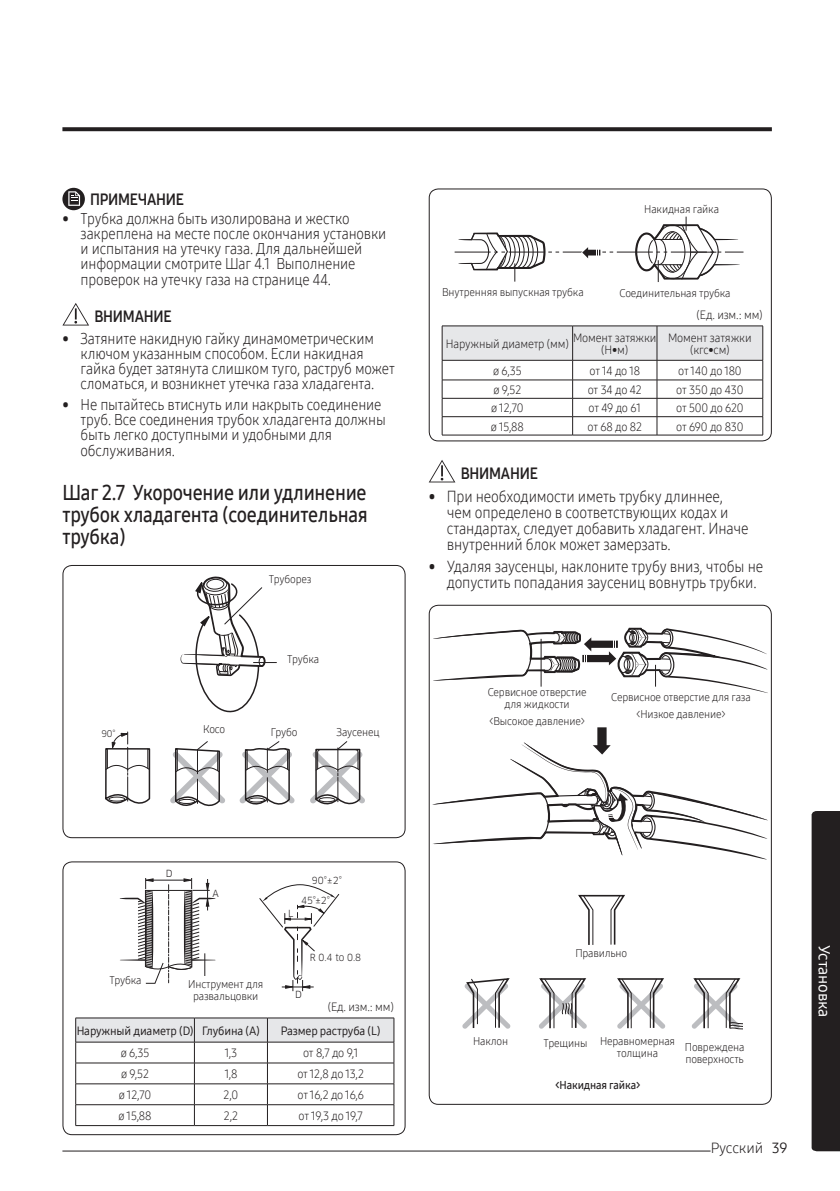
<style>
.page{position:relative;width:840px;height:1191px;background:#fff}
.page>*{position:absolute;margin:0;border:0;box-sizing:border-box;transform-origin:0 0}
.t1{font:21px/22px "Samsung One 600";letter-spacing:-.015em;color:#231f20;text-align:justify;scale:.9 1}
.t2{font:16px/16px "Samsung One 300";letter-spacing:-.01em;color:#231f20;scale:.9 1}
.t3{font:16px "Samsung One 700";letter-spacing:-.015em;color:#231f20;scale:.9 1}
.t4{font:16px "Samsung One 500";letter-spacing:-.015em;color:#fff}
.t5{font:15.6px/15.2px "Samsung One 300";letter-spacing:-.01em;color:#231f20;scale:.9 1}
.t6{font:14.8px "Samsung One 300";letter-spacing:-.015em;color:#231f20}
.t7{font:12px/12px "Samsung One 300";letter-spacing:-.015em;color:#231f20;text-align:center;scale:.95 1}
.t8{font:12px "Samsung One 500";letter-spacing:-.015em;color:#231f20;scale:.95 1}
.t9{font:11.2px/12px "Samsung One 300";letter-spacing:-.015em;color:#231f20;text-align:center;scale:.95 1}
.t10{font:11.2px "Samsung One 600";letter-spacing:-.015em;color:#231f20;scale:.95 1}
.t11{font:9.6px/19.8px "Samsung Clan Pro";color:#231f20;scale:.95 1}
.t12{font:9px "Samsung Clan Pro";color:#231f20;scale:.95 1}
.s1{font-family:"Samsung One 400"}
</style>
<div class="page">
<svg style="left:62px;top:127px;width:709px;height:4px;background:#2f2b2c"></svg>
<hr style="left:62px;top:1150px;width:675px;height:1px;background:#231f20">
<div style="left:710px;top:1146px;width:61px;height:6px;background:#fff"></div>
<svg style="left:811px;top:811px;width:28px;height:340px;background:#2c2829"></svg>
<div style="left:62px;top:188px;width:23px;height:22px;background:#231f20;border-radius:50%"></div>
<svg style="left:68px;top:191px;width:12px;height:15px"></svg>
<svg style="left:62px;top:303px;width:27px;height:22px"></svg>
<svg style="left:180px;top:576px;width:96px;height:137px"></svg>
<svg style="left:105px;top:732px;width:46px;height:72px"></svg>
<svg style="left:170px;top:741px;width:55px;height:66px"></svg>
<svg style="left:239px;top:741px;width:56px;height:64px"></svg>
<svg style="left:310px;top:741px;width:55px;height:64px"></svg>
<div style="left:62px;top:565px;width:343px;height:273px;border:1px solid #231f20;border-radius:9px"></div>
<svg style="left:259px;top:884px;width:80px;height:107px"></svg>
<svg style="left:120px;top:878px;width:95px;height:105px"></svg>
<div style="left:62px;top:861px;width:343px;height:274px;border:1px solid #231f20;border-radius:9px"></div>
<svg style="left:454px;top:217px;width:289px;height:65px"></svg>
<div style="left:428px;top:189px;width:343px;height:252px;border:1px solid #231f20;border-radius:9px"></div>
<svg style="left:429px;top:460px;width:26px;height:22px"></svg>
<svg style="left:691px;top:978px;width:50px;height:51px"></svg>
<svg style="left:462px;top:978px;width:49px;height:51px"></svg>
<svg style="left:578px;top:894px;width:47px;height:51px"></svg>
<svg style="left:617px;top:978px;width:48px;height:51px"></svg>
<svg style="left:539px;top:978px;width:48px;height:51px"></svg>
<svg style="left:433px;top:628px;width:334px;height:65px"></svg>
<svg style="left:432px;top:727px;width:335px;height:132px"></svg>
<hr style="left:75px;top:1017px;width:119px;height:1px;background:#231f20">
<hr style="left:194px;top:1017px;width:73px;height:1px;background:#231f20">
<hr style="left:267px;top:1017px;width:127px;height:1px;background:#231f20">
<svg style="left:75px;top:1018px;width:319px;height:107px"></svg>
<hr style="left:75px;top:1125px;width:119px;height:1px;background:#231f20">
<hr style="left:194px;top:1125px;width:73px;height:1px;background:#231f20">
<hr style="left:267px;top:1125px;width:127px;height:1px;background:#231f20">
<hr style="left:441px;top:325px;width:131px;height:1px;background:#231f20">
<hr style="left:572px;top:325px;width:84px;height:1px;background:#231f20">
<hr style="left:656px;top:325px;width:106px;height:1px;background:#231f20">
<svg style="left:441px;top:326px;width:322px;height:109px"></svg>
<hr style="left:442px;top:435px;width:130px;height:1px;background:#231f20">
<hr style="left:572px;top:435px;width:84px;height:1px;background:#231f20">
<hr style="left:656px;top:435px;width:106px;height:1px;background:#231f20">
<p class="t3" style="left:90px;top:188px;width:105px">ПРИМЕЧАНИЕ</p>
<p class="t5" style="left:81px;top:210px;width:341px;text-indent:-18px">• Трубка должна быть изолирована и жестко закреплена на месте после окончания установки и испытания на утечку газа. Для дальнейшей информации смотрите Шаг 4.1 Выполнение проверок на утечку газа на странице 44.</p>
<p class="t3" style="left:94px;top:306px;width:87px">ВНИМАНИЕ</p>
<p class="t5" style="left:81px;top:331px;width:350px;text-indent:-18px">• Затяните накидную гайку динамометрическим ключом указанным способом. Если накидная гайка будет затянута слишком туго, раструб может сломаться, и возникнет утечка газа хладагента.</p>
<p class="t5" style="left:81px;top:397px;width:340px;text-indent:-18px">• Не пытайтесь втиснуть или накрыть соединение труб. Все соединения трубок хладагента должны быть легко доступными и удобными для обслуживания.</p>
<h1 class="t1" style="left:62px;top:481px;width:341px">Шаг 2.7 Укорочение или удлинение трубок хладагента (соединительная трубка)</h1>
<p class="t9" style="left:269px;top:573px;width:46px">Труборез</p>
<p class="t12" style="left:101px;top:728px;width:16px">90°</p>
<p class="t9" style="left:287px;top:653px;width:35px">Трубка</p>
<p class="t9" style="left:203px;top:723px;width:25px">Косо</p>
<p class="t9" style="left:270px;top:726px;width:30px">Грубо</p>
<p class="t9" style="left:336px;top:726px;width:47px">Заусенец</p>
<p class="t9" style="left:644px;top:202px;width:80px">Накидная гайка</p>
<p class="t9" style="left:442px;top:286px;width:150px">Внутренняя выпускная трубка</p>
<p class="t9" style="left:619px;top:287px;width:118px">Соединительная трубка</p>
<p class="t7" style="left:696px;top:309px;width:71px">(Ед. изм.: мм)</p>
<p class="t7" style="left:445px;top:337px;width:131px">Наружный диаметр (мм)</p>
<p class="t7" style="left:572px;top:331px;width:89px">Момент затяжки (Н•м)</p>
<p class="t7" style="left:667px;top:331px;width:89px">Момент затяжки (кгс•см)</p>
<p class="t7" style="left:493px;top:364px;width:32px">ø 6,35</p>
<p class="t7" style="left:589px;top:364px;width:55px">от 14 до 18</p>
<p class="t7" style="left:677px;top:364px;width:68px">от 140 до 180</p>
<p class="t7" style="left:493px;top:383px;width:31px">ø 9,52</p>
<p class="t7" style="left:587px;top:383px;width:59px">от 34 до 42</p>
<p class="t7" style="left:676px;top:383px;width:72px">от 350 до 430</p>
<p class="t7" style="left:491px;top:402px;width:35px">ø 12,70</p>
<p class="t7" style="left:588px;top:402px;width:57px">от 49 до 61</p>
<p class="t7" style="left:675px;top:402px;width:73px">от 500 до 620</p>
<p class="t7" style="left:490px;top:420px;width:36px">ø 15,88</p>
<p class="t7" style="left:587px;top:420px;width:59px">от 68 до 82</p>
<p class="t7" style="left:675px;top:420px;width:72px">от 690 до 830</p>
<p class="t3" style="left:460px;top:463px;width:87px">ВНИМАНИЕ</p>
<p class="t2" style="left:446px;top:488px;width:337px;text-indent:-18px">• При необходимости иметь трубку длиннее, чем определено в соответствующих кодах и стандартах, следует добавить хладагент. Иначе внутренний блок может замерзать.</p>
<p class="t2" style="left:446px;top:558px;width:353px;text-indent:-18px">• Удаляя заусенцы, наклоните трубу вниз, чтобы не допустить попадания заусениц вовнутрь трубки.</p>
<p class="t9" style="left:487px;top:686px;width:105px">Сервисное отверстие для жидкости</p>
<p class="t9" style="left:489px;top:715px;width:102px">&lt;Высокое давление&gt;</p>
<p class="t9" style="left:610px;top:688px;width:148px;line-height:16.6px">Сервисное отверстие для газа &lt;Низкое давление&gt;</p>
<p class="t11" style="left:166px;top:863px;width:9px">D</p>
<p class="t11" style="left:212px;top:883px;width:8px">A</p>
<p class="t9" style="left:109px;top:974px;width:35px">Трубка</p>
<p class="t9" style="left:188px;top:978px;width:80px">Инструмент для развальцовки</p>
<p class="t11" style="left:288px;top:903px;width:7px">L</p>
<p class="t11" style="left:301px;top:870px;width:45px;text-indent:11px">90°±2°<br>45°±2°</p>
<p class="t11" style="left:309px;top:947px;width:56px">R 0.4 to 0.8</p>
<p class="t11" style="left:295px;top:984px;width:9px">D</p>
<p class="t7" style="left:327px;top:1001px;width:71px">(Ед. изм.: мм)</p>
<p class="t8" style="left:77px;top:1022px;width:194px">Наружный диаметр (D) Глубина (А)</p>
<p class="t8" style="left:281px;top:1022px;width:106px">Размер раструба (L)</p>
<p class="t7" style="left:121px;top:1046px;width:32px">ø 6,35</p>
<p class="t7" style="left:224px;top:1046px;width:15px">1,3</p>
<p class="t7" style="left:303px;top:1046px;width:60px">от 8,7 до 9,1</p>
<p class="t7" style="left:121px;top:1067px;width:31px">ø 9,52</p>
<p class="t7" style="left:224px;top:1067px;width:15px">1,8</p>
<p class="t7" style="left:297px;top:1067px;width:72px">от 12,8 до 13,2</p>
<p class="t7" style="left:119px;top:1088px;width:35px">ø 12,70</p>
<p class="t7" style="left:223px;top:1088px;width:17px">2,0</p>
<p class="t7" style="left:297px;top:1088px;width:71px">от 16,2 до 16,6</p>
<p class="t7" style="left:119px;top:1109px;width:36px">ø 15,88</p>
<p class="t7" style="left:224px;top:1109px;width:17px">2,2</p>
<p class="t7" style="left:298px;top:1109px;width:69px">от 19,3 до 19,7</p>
<p class="t9" style="left:575px;top:947px;width:56px">Правильно</p>
<p class="t9" style="left:472px;top:1034px;width:38px">Наклон</p>
<p class="t9" style="left:616px;top:1035px;width:63px;text-align:left;text-indent:-73px">Трещины Неравномерная толщина</p>
<p class="t9" style="left:684px;top:1041px;width:64px;text-align:left">Повреждена поверхность</p>
<p class="t10" style="left:555px;top:1077px;width:91px">&lt;Накидная гайка&gt;</p>
<p class="t6" style="left:710px;top:1137px;width:78px">Русский <span class="s1">39</span></p>
<p class="t4" style="left:834px;top:945px;width:73px;rotate:90deg">Установка</p>
</div>
